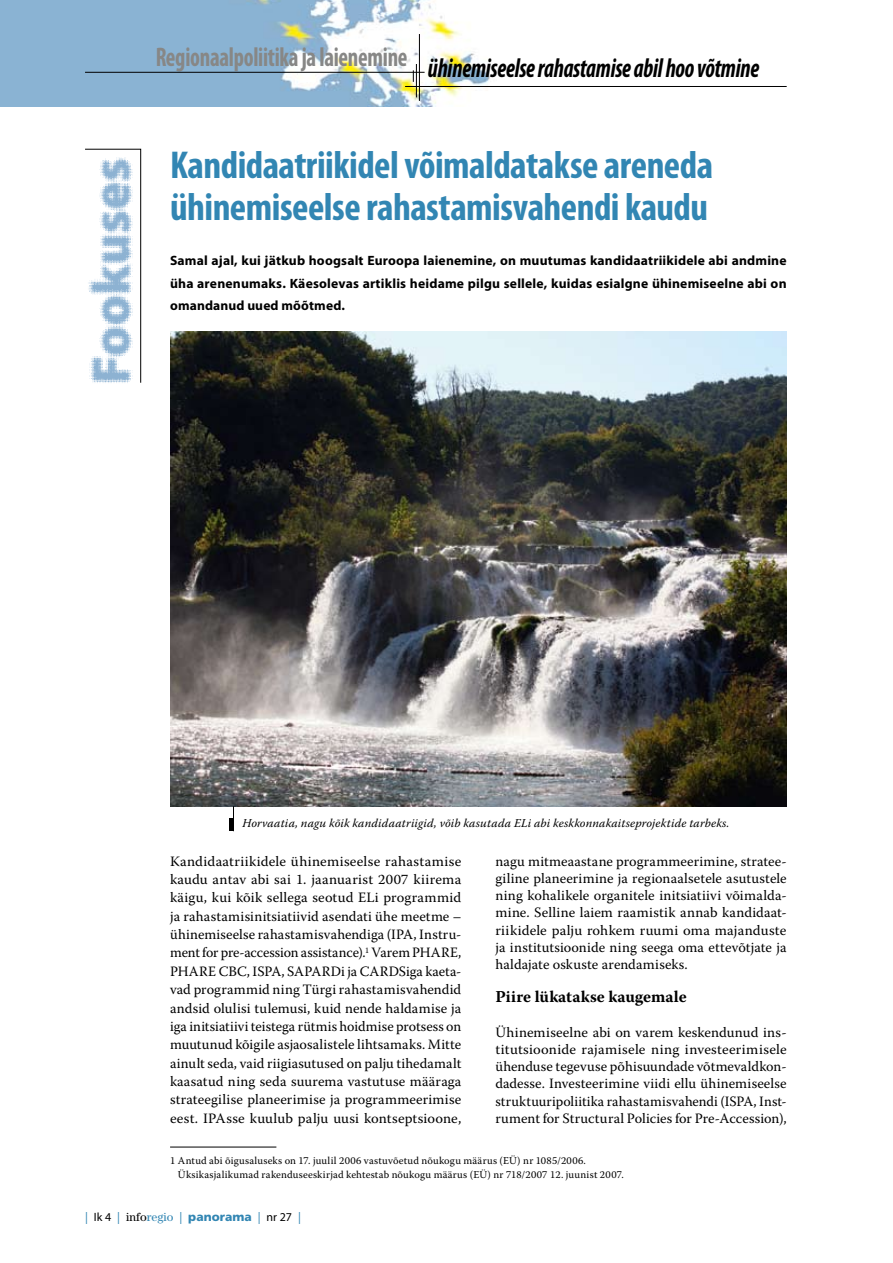
<style>
.page{position:relative;width:893px;height:1263px;background:#fff}
.page>*{position:absolute;margin:0;border:0;box-sizing:border-box;transform-origin:0 0}
.t1{font:700 condensed 39px/42px "Myriad Pro";letter-spacing:-.015em;color:#3286b3}
.t2{font:italic 700 condensed 27px "Myriad Pro";letter-spacing:-.01em;color:#000;scale:.85 1}
.t3{font:700 16.5px "Warnock Pro";letter-spacing:.005em;color:#000}
.t4{font:14.25px/18.3px "Warnock Pro";letter-spacing:.01em;color:#000;text-align:justify}
.t5{font:700 13.5px/22.5px "Myriad Pro";letter-spacing:.01em;color:#000;text-align:justify}
.t6{font:italic 12px "Warnock Pro";letter-spacing:.01em;color:#000}
.t7{font:900 12px "Frutiger LT Std";color:#3286b3}
.t8{font:10.5px/13.5px "Warnock Pro";letter-spacing:.02em;color:#000}
.s1{font-family:"Myriad Pro";font-weight:400}
.s2{font-family:"Myriad Pro";font-weight:400;color:#000}
.s3{font-family:"Century Std";font-weight:400;color:#000}
.s4{font-family:"Century Std";font-weight:400}
</style>
<div class="page">
<img style="left:0;top:0;width:490px;height:106px">
<hr style="left:405px;top:86px;width:382px;height:1px;background:#000">
<hr style="left:85px;top:72px;width:340px;height:1px;background:#000">
<hr style="left:419px;top:34px;width:1px;height:67px;background:#000">
<hr style="left:416px;top:64px;width:1px;height:33px;background:#000">
<hr style="left:170px;top:1147px;width:106px;height:1px;background:#000">
<svg style="left:85px;top:148px;width:56px;height:235px"></svg>
<img style="left:87px;top:155px;width:47px;height:228px">
<img style="left:170px;top:332px;width:617px;height:474px">
<hr style="left:230px;top:818px;width:4px;height:13px;background:#000">
<svg style="left:233px;top:806px;width:1px;height:12px"></svg>
<h2 class="t2" style="left:156px;top:51px;width:711px"><sup>Regionaalpoliitika</sup> <sup>ja</sup> <sup>laienemine</sup> ühinemiseelse rahastamise abil hoo võtmine</h2>
<h1 class="t1" style="left:170px;top:143px;width:545px">Kandidaatriikidel võimaldatakse areneda ühinemiseelse rahastamisvahendi kaudu</h1>
<p class="t5" style="left:170px;top:249px;width:618px">Samal ajal, kui jätkub hoogsalt Euroopa laienemine, on muutumas kandidaatriikidele abi andmine üha arenenumaks. Käesolevas artiklis heidame pilgu sellele, kuidas esialgne ühinemiseelne abi on omandanud uued mõõtmed.</p>
<p class="t6" style="left:242px;top:816px;width:489px">Horvaatia, nagu kõik kandidaatriigid, võib kasutada ELi abi keskkonnakaitseprojektide tarbeks.</p>
<p class="t4" style="left:170px;top:851px;width:293px">Kandidaatriikidele ühinemiseelse rahastamise kaudu antav abi sai 1. jaanuarist 2007 kiirema käigu, kui kõik sellega seotud ELi programmid ja rahastamisinitsiatiivid asendati ühe meetme – ühinemiseelse rahastamisvahendiga (IPA, Instru&shy;ment for pre-accession assistance).<sup>1</sup> Varem PHARE, PHARE CBC, ISPA, SAPARDi ja CARDSiga kaeta&shy;vad programmid ning Türgi rahastamisvahendid andsid olulisi tulemusi, kuid nende haldamise ja iga initsiatiivi teistega rütmis hoidmise protsess on muutunud kõigile asjaosalistele lihtsamaks. Mitte ainult seda, vaid riigiasutused on palju tihedamalt kaasatud ning seda suurema vastutuse määraga strateegilise planeerimise ja programmeerimise eest. IPAsse kuulub palju uusi kontseptsioone,</p>
<p class="t4" style="left:495px;top:852px;width:293px;line-height:17.2px">nagu mitmeaastane programmeerimine, stratee&shy;giline planeerimine ja regionaalsetele asutustele ning kohalikele organitele initsiatiivi võimalda&shy;mine. Selline laiem raamistik annab kandidaat&shy;riikidele palju rohkem ruumi oma majanduste ja institutsioonide ning seega oma ettevõtjate ja haldajate oskuste arendamiseks.</p>
<p class="t3" style="left:495px;top:986px;width:193px">Piire lükatakse kaugemale</p>
<p class="t4" style="left:495px;top:1023px;width:293px;line-height:17.2px">Ühinemiseelne abi on varem keskendunud ins&shy;titutsioonide rajamisele ning investeerimisele ühenduse tegevuse põhisuundade võtmevaldkon&shy;dadesse. Investeerimine viidi ellu ühinemiseelse struktuuripoliitika rahastamisvahendi (ISPA, Inst&shy;rument for Structural Policies for Pre-Accession),</p>
<p class="t8" style="left:178px;top:1154px;width:447px;text-indent:-8px">1 Antud abi õigusaluseks on 17. juulil 2006 vastuvõetud nõukogu määrus (EÜ) nr 1085/2006.<br>Üksikasjalikumad rakenduseeskirjad kehtestab nõukogu määrus (EÜ) nr 718/2007 12. juunist 2007.</p>
<p class="t7" style="left:85px;top:1209px;width:217px"><span class="s1">|</span> <span class="s2">Ik 4</span> <span class="s1">|</span> <span class="s3">info</span><span class="s4">regio</span> <span class="s1">|</span> panorama <span class="s1">|</span> <span class="s2">nr 27</span> <span class="s1">|</span></p>
</div>
